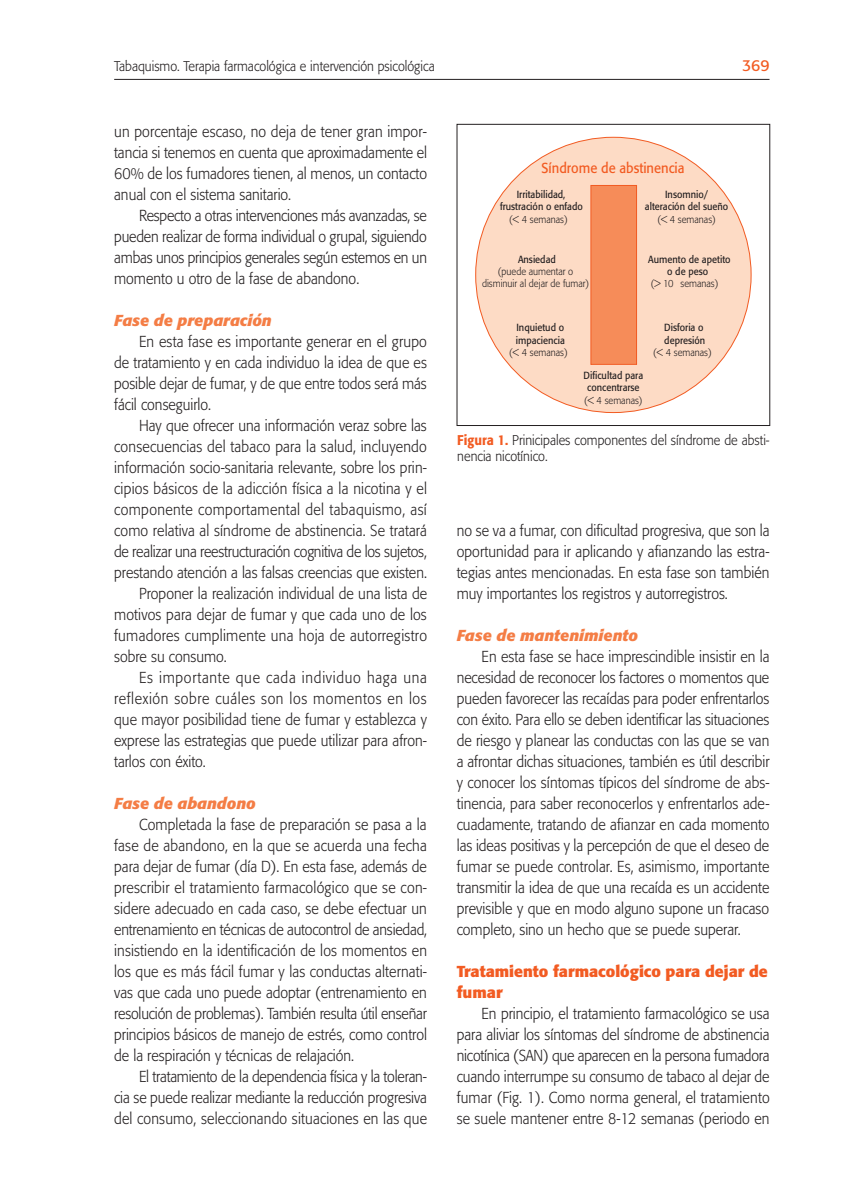
<style>
.page{position:relative;width:844px;height:1191px;background:#fff}
.page>*{position:absolute;margin:0;border:0;box-sizing:border-box;transform-origin:0 0}
.t1{font:300 15.75px/21px "Formata";letter-spacing:.005em;color:#231f20;text-align:justify;scale:.9 1}
.t2{font:300 15.75px "Formata";letter-spacing:-.015em;color:#231f20;scale:.9 1}
.t3{font:italic 700 15.75px "Formata";color:#f47d45}
.t4{font:300 15.75px "Formata";letter-spacing:.025em;color:#231f20;scale:.9 1}
.t5{font:700 15.75px/21px "Formata";color:#f25b22}
.t6{font:300 15.75px "Formata";letter-spacing:.04em;color:#231f20;scale:.9 1}
.t7{font:300 15.75px "Formata";letter-spacing:.05em;color:#231f20;scale:.9 1}
.t8{font:15.75px "Formata";color:#f25b22}
.t9{font:14.35px "Formata";color:#f25b22;scale:.9 1}
.t10{font:300 14px/15.8px "Formata";color:#231f20;scale:.9 1}
.t11{font:10.33px/12.2px "Formata";color:#231f20;text-align:center;scale:.9 1}
.t12{font:300 10.33px/12.2px "Formata";color:#231f20;text-align:center;scale:.9 1}
.s1{font-weight:500;color:#f25b22}
</style>
<div class="page">
<hr style="left:114px;top:79px;width:655px;height:1px;background:#231f20">
<div style="left:475px;top:137px;width:275px;height:275px;background:#fddbc5;border-radius:50%"></div>
<div style="left:590px;top:185px;width:46px;height:179px;background:#f68c59"></div>
<div style="left:590px;top:185px;width:46px;height:179px;border:1px solid #f25b22"></div>
<div style="left:456px;top:124px;width:313px;height:302px;border:1px solid #231f20"></div>
<p class="t10" style="left:114px;top:58px;width:357px">Tabaquismo. Terapia farmacológica e intervención psicológica</p>
<p class="t8" style="left:742px;top:56px;width:29px">369</p>
<p class="t1" style="left:114px;top:121px;width:349px">un porcentaje escaso, no deja de tener gran impor&shy;tancia si tenemos en cuenta que aproximadamente el 60% de los fumadores tienen, al menos, un contacto anual con el sistema sanitario.</p>
<p class="t1" style="left:114px;top:205px;width:349px;text-indent:25px">Respecto a otras intervenciones más avanzadas, se pueden realizar de forma individual o grupal, siguiendo ambas unos principios generales según estemos en un momento u otro de la fase de abandono.</p>
<p class="t3" style="left:114px;top:311px;width:159px">Fase de preparación</p>
<p class="t1" style="left:114px;top:331px;width:349px;text-indent:25px">En esta fase es importante generar en el grupo de tratamiento y en cada individuo la idea de que es posible dejar de fumar, y de que entre todos será más fácil conseguirlo.</p>
<p class="t1" style="left:139px;top:415px;width:321px">Hay que ofrecer una información veraz sobre las</p>
<p class="t1" style="left:114px;top:436px;width:349px">consecuencias del tabaco para la salud, incluyendo</p>
<p class="t1" style="left:114px;top:457px;width:349px">información socio-sanitaria relevante, sobre los prin-</p>
<p class="t1" style="left:114px;top:478px;width:349px">cipios básicos de la adicción física a la nicotina y el</p>
<p class="t4" style="left:114px;top:500px;width:349px">componente comportamental del tabaquismo, así</p>
<p class="t1" style="left:114px;top:520px;width:349px">como relativa al síndrome de abstinencia. Se tratará</p>
<p class="t2" style="left:114px;top:542px;width:349px">de realizar una reestructuración cognitiva de los sujetos,</p>
<p class="t1" style="left:114px;top:562px;width:349px">prestando atención a las falsas creencias que existen.</p>
<p class="t1" style="left:139px;top:583px;width:321px">Proponer la realización individual de una lista de</p>
<p class="t1" style="left:114px;top:604px;width:349px">motivos para dejar de fumar y que cada uno de los</p>
<p class="t1" style="left:114px;top:625px;width:349px">fumadores cumplimente una hoja de autorregistro</p>
<p class="t1" style="left:114px;top:646px;width:127px">sobre su consumo.</p>
<p class="t7" style="left:139px;top:668px;width:321px">Es importante que cada individuo haga una</p>
<p class="t6" style="left:114px;top:689px;width:349px">reflexión sobre cuáles son los momentos en los</p>
<p class="t1" style="left:114px;top:709px;width:349px">que mayor posibilidad tiene de fumar y establezca y</p>
<p class="t1" style="left:114px;top:730px;width:349px">exprese las estrategias que puede utilizar para afron-</p>
<p class="t1" style="left:114px;top:751px;width:103px">tarlos con éxito.</p>
<p class="t3" style="left:114px;top:794px;width:143px">Fase de abandono</p>
<p class="t1" style="left:114px;top:814px;width:349px;text-indent:25px">Completada la fase de preparación se pasa a la fase de abandono, en la que se acuerda una fecha para dejar de fumar (día D). En esta fase, además de prescribir el tratamiento farmacológico que se con&shy;sidere adecuado en cada caso, se debe efectuar un entrenamiento en técnicas de autocontrol de ansiedad, insistiendo en la identificación de los momentos en los que es más fácil fumar y las conductas alternati&shy;vas que cada uno puede adoptar (entrenamiento en resolución de problemas). También resulta útil enseñar principios básicos de manejo de estrés, como control de la respiración y técnicas de relajación.</p>
<p class="t1" style="left:114px;top:1066px;width:349px;text-indent:25px">El tratamiento de la dependencia física y la toleran&shy;cia se puede realizar mediante la reducción progresiva del consumo, seleccionando situaciones en las que</p>
<p class="t9" style="left:541px;top:159px;width:160px">Síndrome de abstinencia</p>
<p class="t11" style="left:500px;top:188px;width:93px">Irritabilidad, frustración o enfado</p>
<p class="t12" style="left:509px;top:213px;width:66px">(&lt; 4 semanas)</p>
<p class="t11" style="left:644px;top:188px;width:94px">Insomnio/ alteración del sueño</p>
<p class="t12" style="left:657px;top:213px;width:66px">(&lt; 4 semanas)</p>
<p class="t11" style="left:518px;top:253px;width:44px">Ansiedad</p>
<p class="t12" style="left:482px;top:265px;width:120px">(puede aumentar o disminuir al dejar de fumar)</p>
<p class="t11" style="left:515px;top:321px;width:56px;text-align:left">Inquietud o impaciencia</p>
<p class="t12" style="left:509px;top:346px;width:66px">(&lt; 4 semanas)</p>
<p class="t11" style="left:648px;top:253px;width:93px">Aumento de apetito o de peso</p>
<p class="t12" style="left:650px;top:278px;width:77px">(&gt; 10 semanas)</p>
<p class="t11" style="left:664px;top:321px;width:47px;text-align:left">Disforia o depresión</p>
<p class="t12" style="left:653px;top:346px;width:66px">(&lt; 4 semanas)</p>
<p class="t11" style="left:583px;top:369px;width:68px">Dificultad para concentrarse</p>
<p class="t12" style="left:584px;top:394px;width:66px">(&lt; 4 semanas)</p>
<p class="t10" style="left:457px;top:432px;width:348px"><span class="s1">Figura 1.</span> Prinicipales componentes del síndrome de absti&shy;nencia nicotínico.</p>
<p class="t1" style="left:456px;top:520px;width:349px">no se va a fumar, con dificultad progresiva, que son la oportunidad para ir aplicando y afianzando las estra&shy;tegias antes mencionadas. En esta fase son también muy importantes los registros y autorregistros.</p>
<p class="t3" style="left:456px;top:626px;width:183px">Fase de mantenimiento</p>
<p class="t1" style="left:456px;top:646px;width:349px;text-indent:25px">En esta fase se hace imprescindible insistir en la necesidad de reconocer los factores o momentos que pueden favorecer las recaídas para poder enfrentarlos con éxito. Para ello se deben identificar las situaciones de riesgo y planear las conductas con las que se van a afrontar dichas situaciones, también es útil describir y conocer los síntomas típicos del síndrome de abs&shy;tinencia, para saber reconocerlos y enfrentarlos ade&shy;cuadamente, tratando de afianzar en cada momento las ideas positivas y la percepción de que el deseo de fumar se puede controlar. Es, asimismo, importante transmitir la idea de que una recaída es un accidente previsible y que en modo alguno supone un fracaso completo, sino un hecho que se puede superar.</p>
<p class="t5" style="left:456px;top:961px;width:312px">Tratamiento farmacológico para dejar de fumar</p>
<p class="t1" style="left:456px;top:1003px;width:349px;text-indent:25px">En principio, el tratamiento farmacológico se usa para aliviar los síntomas del síndrome de abstinencia nicotínica (SAN) que aparecen en la persona fumadora cuando interrumpe su consumo de tabaco al dejar de fumar (Fig. 1). Como norma general, el tratamiento se suele mantener entre 8-12 semanas (periodo en</p>
</div>
